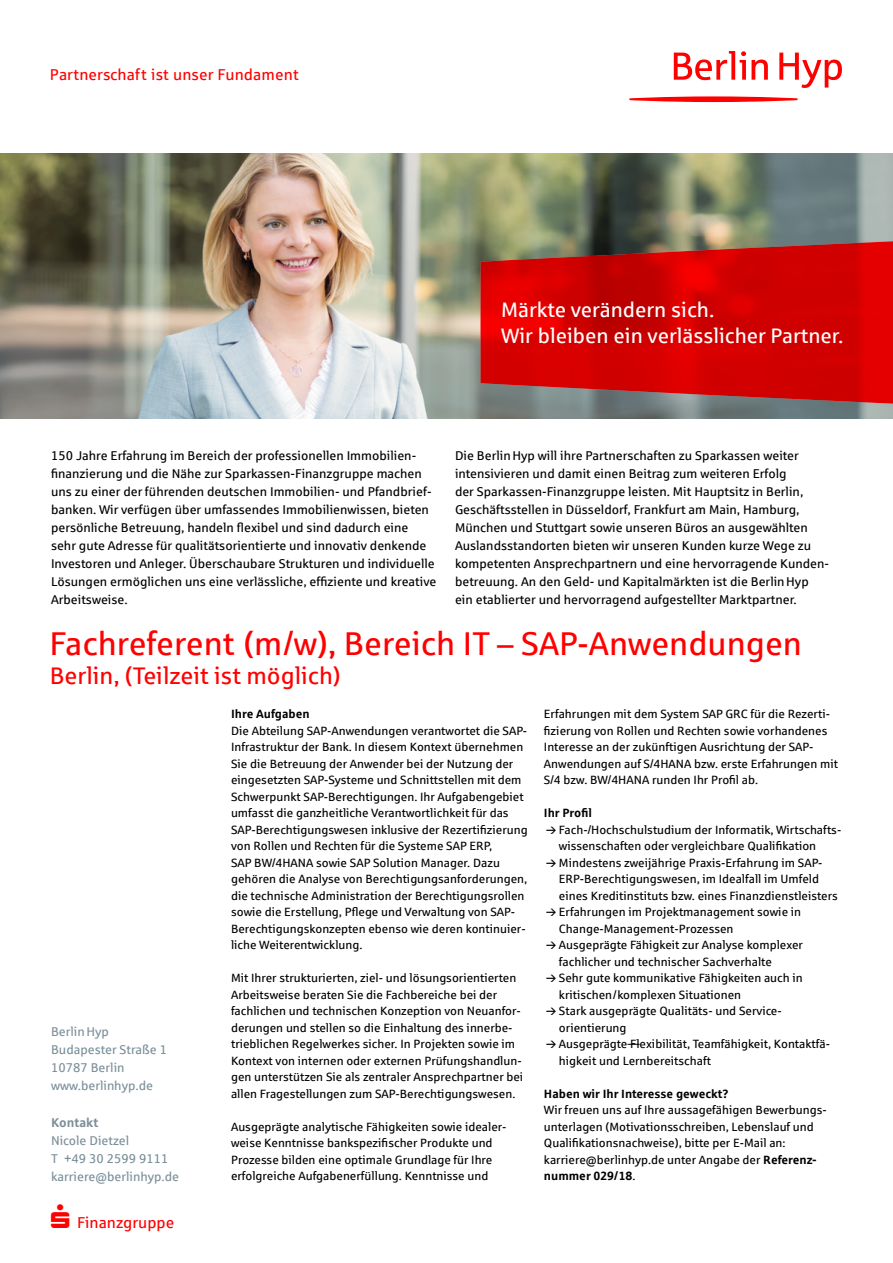
<style>
.page{position:relative;width:893px;height:1263px;background:#fff}
.page>*{position:absolute;margin:0;border:0;box-sizing:border-box;transform-origin:0 0}
.t1{font:33px "Sparkasse Rg";color:#f00}
.t2{font:24px "Sparkasse Rg";color:#f00}
.t3{font:21px/26.2px "Sparkasse Rg";color:#fff}
.t4{font:15.75px "Sparkasse Rg";color:#f00}
.t5{font:12.75px/18px "Sparkasse Rg";color:#000}
.t6{font:12.75px/18px "Sparkasse Rg";color:#7c909a}
.t7{font:700 12.75px "Sparkasse Rg";color:#7c909a}
.t8{font:12px/16.5px "Sparkasse Rg";color:#000}
.t9{font:700 12px "Sparkasse Rg";color:#000}
.s1{font-weight:700}
</style>
<div class="page">
<img style="left:0;top:153px;width:893px;height:265px">
<svg style="left:480px;top:233px;width:413px;height:179px;background:#c01a18"></svg>
<svg style="left:627px;top:1044px;width:13px;height:1px"></svg>
<svg style="left:674px;top:51px;width:168px;height:37px"></svg>
<svg style="left:629px;top:96px;width:168px;height:6px"></svg>
<h3 class="t4" style="left:50px;top:65px;width:250px">Partnerschaft ist unser Fundament</h3>
<h3 class="t3" style="left:501px;top:296px;width:344px">Märkte verändern sich.<br>Wir bleiben ein verlässlicher Partner.</h3>
<p class="t5" style="left:51px;top:447px;width:387px">150 Jahre Erfahrung im Bereich der professionellen Immobilien&shy;finanzierung und die Nähe zur Sparkassen-Finanzgruppe machen uns zu einer der führenden deutschen Immobilien- und Pfandbrief&shy;banken. Wir verfügen über umfassendes Immobilienwissen, bieten persönliche Betreuung, handeln flexibel und sind dadurch eine sehr gute Adresse für qualitätsorientierte und innovativ denkende Investoren und Anleger. Überschaubare Strukturen und individuelle Lösungen ermöglichen uns eine verlässliche, effiziente und kreative Arbeitsweise.</p>
<p class="t5" style="left:455px;top:447px;width:376px">Die BerlinHyp will ihre Partnerschaften zu Sparkassen weiter intensivieren und damit einen Beitrag zum weiteren Erfolg<br>der Sparkassen-Finanzgruppe leisten. Mit Hauptsitz in Berlin, Geschäftsstellen in Düsseldorf, Frankfurt am Main, Hamburg, München und Stuttgart sowie unseren Büros an ausgewählten Auslandsstandorten bieten wir unseren Kunden kurze Wege zu kompetenten Ansprechpartnern und eine hervorragende Kunden&shy;betreuung. An den Geld- und Kapitalmärkten ist die BerlinHyp ein etablierter und hervorragend aufgestellter Marktpartner.</p>
<h1 class="t1" style="left:50px;top:623px;width:754px">Fachreferent (m/w), Bereich IT – SAP-Anwendungen</h1>
<h2 class="t2" style="left:50px;top:661px;width:293px">Berlin, (Teilzeit ist möglich)</h2>
<p class="t6" style="left:51px;top:1023px;width:118px">BerlinHyp<br>Budapester Straße 1<br>10787 Berlin www.berlinhyp.de</p>
<p class="t7" style="left:51px;top:1114px;width:49px">Kontakt</p>
<p class="t6" style="left:51px;top:1131px;width:130px">Nicole Dietzel<br>T +49 30 2599 9111 karriere@berlinhyp.de</p>
<h3 class="t4" style="left:77px;top:1213px;width:99px">Finanzgruppe</h3>
<p class="t9" style="left:231px;top:706px;width:80px">Ihre Aufgaben</p>
<p class="t8" style="left:231px;top:722px;width:298px">Die Abteilung SAP-Anwendungen verantwortet die SAP-Infrastruktur der Bank. In diesem Kontext übernehmen Sie die Betreuung der Anwender bei der Nutzung der eingesetzten SAP-Systeme und Schnittstellen mit dem Schwerpunkt SAP-Berechtigungen. Ihr Aufgabengebiet umfasst die ganzheitliche Verantwortlichkeit für das SAP-Berechtigungswesen inklusive der Rezertifizierung von Rollen und Rechten für die Systeme SAP ERP,<br>SAP BW/4HANA sowie SAP Solution Manager. Dazu gehören die Analyse von Berechtigungsanforderungen, die technische Administration der Berechtigungsrollen sowie die Erstellung, Pflege und Verwaltung von SAP-Berechtigungskonzepten ebenso wie deren kontinuier&shy;liche Weiterentwicklung.</p>
<p class="t8" style="left:231px;top:969px;width:294px">Mit Ihrer strukturierten, ziel- und lösungsorientierten Arbeitsweise beraten Sie die Fachbereiche bei der fachlichen und technischen Konzeption von Neuanfor&shy;derungen und stellen so die Einhaltung des innerbe&shy;trieblichen Regelwerkes sicher. In Projekten sowie im Kontext von internen oder externen Prüfungshandlun&shy;gen unterstützen Sie als zentraler Ansprechpartner bei allen Fragestellungen zum SAP-Berechtigungswesen.</p>
<p class="t8" style="left:231px;top:1118px;width:276px">Ausgeprägte analytische Fähigkeiten sowie idealer&shy;weise Kenntnisse bankspezifischer Produkte und Prozesse bilden eine optimale Grundlage für Ihre erfolgreiche Aufgabenerfüllung. Kenntnisse und</p>
<p class="t8" style="left:544px;top:705px;width:296px">Erfahrungen mit dem System SAP GRC für die Rezerti&shy;fizierung von Rollen und Rechten sowie vorhandenes Interesse an der zukünftigen Ausrichtung der SAP-Anwendungen auf S/4HANA bzw. erste Erfahrungen mit S/4 bzw. BW/4HANA runden Ihr Profil ab.</p>
<p class="t9" style="left:544px;top:805px;width:50px">Ihr Profil</p>
<p class="t8" style="left:559px;top:821px;width:284px">Fach-/Hochschulstudium der Informatik, Wirtschafts&shy;wissenschaften oder vergleichbare Qualifikation Mindestens zweijährige Praxis-Erfahrung im SAP-ERP-Berechtigungswesen, im Idealfall im Umfeld eines Kreditinstituts bzw. eines Finanzdienstleisters Erfahrungen im Projektmanagement sowie in Change-Management-Prozessen<br>Ausgeprägte Fähigkeit zur Analyse komplexer fachlicher und technischer Sachverhalte<br>Sehr gute kommunikative Fähigkeiten auch in kritischen/komplexen Situationen<br>Stark ausgeprägte Qualitäts- und Service&shy;orientierung<br>Ausgeprägte Flexibilität, Teamfähigkeit, Kontaktfä&shy;higkeit und Lernbereitschaft</p>
<p class="t9" style="left:544px;top:1086px;width:186px">Haben wir Ihr Interesse geweckt?</p>
<p class="t8" style="left:544px;top:1101px;width:281px">Wir freuen uns auf Ihre aussagefähigen Bewerbungs------ unterlagen (Motivationsschreiben, Lebenslauf und Qualifikationsnachweise), bitte per E-Mail an: karriere@berlinhyp.de unter Angabe der <span class="s1">Referenz&shy;nummer 029/18</span>.</p>
</div>
